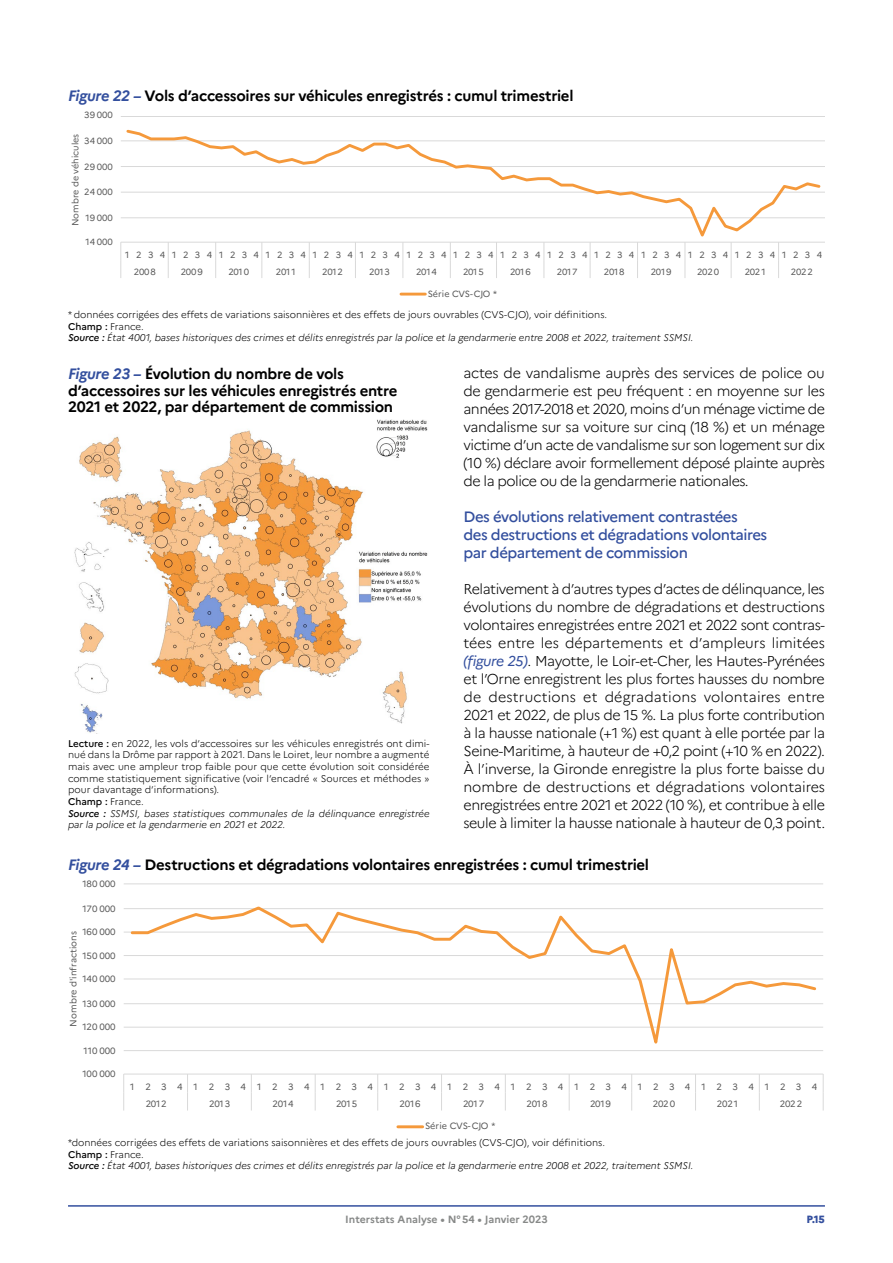
<style>
.page{position:relative;width:893px;height:1263px;background:#fff}
.page>*{position:absolute;margin:0;border:0;box-sizing:border-box;transform-origin:0 0}
.t1{font:700 15px/16.5px "Marianne";letter-spacing:-.02em;color:#000}
.t2{font:500 15px/18px "Marianne";letter-spacing:-.03em;color:#334f9e}
.t3{font:300 14.25px/18px "Marianne";letter-spacing:-.035em;color:#000;text-align:justify}
.t4{font:700 10.5px "Marianne";color:#878988}
.t5{font:800 10.5px "Marianne";color:#334f9e}
.t6{font:italic 300 9.75px/11.7px "Marianne";color:#000}
.t7{font:300 9.75px/11.7px "Marianne";color:#000}
.t8{font:9.15px "Marianne";color:#595959}
.t9{font:9.15px/17px "Marianne";letter-spacing:1.14em;color:#595959}
.t10{font:9.15px "Marianne";letter-spacing:-.02em;color:#595959}
.t11{font:9px "Marianne";letter-spacing:.11em;color:#595959}
.t12{font:9px/16.6px "Marianne";letter-spacing:.705em;color:#595959}
.t13{font:9px "Marianne";color:#595959}
.t14{font:9px "Marianne";letter-spacing:-.02em;color:#595959}
.s1{font-style:italic;color:#334f9e}
.s2{font-style:normal}
.s3{font-weight:500;font-style:normal}
.s4{font-weight:500}
.s5{font-weight:400;font-style:italic;color:#334f9e}
.s6{font-weight:500;font-style:italic}
.s7{font-style:italic}
</style>
<div class="page">
<hr style="left:68px;top:1205px;width:757px;height:2px;background:#334f9e">
<hr style="left:121px;top:217px;width:704px;height:1px;background:#d9d9d9">
<hr style="left:121px;top:192px;width:704px;height:1px;background:#d9d9d9">
<hr style="left:121px;top:166px;width:704px;height:1px;background:#d9d9d9">
<hr style="left:121px;top:140px;width:704px;height:1px;background:#d9d9d9">
<hr style="left:121px;top:116px;width:704px;height:1px;background:#d9d9d9">
<hr style="left:121px;top:242px;width:704px;height:1px;background:#d9d9d9">
<svg style="left:120px;top:242px;width:1px;height:36px"></svg>
<svg style="left:168px;top:243px;width:1px;height:35px"></svg>
<svg style="left:215px;top:243px;width:1px;height:35px"></svg>
<svg style="left:261px;top:243px;width:1px;height:35px"></svg>
<svg style="left:309px;top:243px;width:1px;height:35px"></svg>
<svg style="left:355px;top:243px;width:1px;height:35px"></svg>
<svg style="left:402px;top:243px;width:1px;height:35px"></svg>
<svg style="left:450px;top:243px;width:1px;height:35px"></svg>
<svg style="left:496px;top:243px;width:1px;height:35px"></svg>
<svg style="left:543px;top:243px;width:1px;height:35px"></svg>
<svg style="left:590px;top:243px;width:1px;height:35px"></svg>
<svg style="left:637px;top:243px;width:1px;height:35px"></svg>
<svg style="left:684px;top:243px;width:1px;height:35px"></svg>
<svg style="left:731px;top:243px;width:1px;height:35px"></svg>
<svg style="left:778px;top:243px;width:1px;height:35px"></svg>
<svg style="left:124px;top:129px;width:698px;height:113px"></svg>
<hr style="left:401px;top:293px;width:24px;height:3px;background:#f5993b">
<img style="left:74px;top:419px;width:354px;height:315px">
<hr style="left:124px;top:1050px;width:699px;height:1px;background:#d9d9d9">
<hr style="left:124px;top:1027px;width:699px;height:1px;background:#d9d9d9">
<hr style="left:124px;top:1003px;width:699px;height:1px;background:#d9d9d9">
<hr style="left:124px;top:978px;width:699px;height:1px;background:#d9d9d9">
<hr style="left:124px;top:955px;width:699px;height:1px;background:#d9d9d9">
<hr style="left:124px;top:931px;width:699px;height:1px;background:#d9d9d9">
<hr style="left:124px;top:908px;width:699px;height:1px;background:#d9d9d9">
<hr style="left:124px;top:883px;width:699px;height:1px;background:#d9d9d9">
<hr style="left:124px;top:1073px;width:699px;height:1px;background:#d9d9d9">
<svg style="left:123px;top:1074px;width:1px;height:36px"></svg>
<svg style="left:187px;top:1074px;width:1px;height:36px"></svg>
<svg style="left:251px;top:1074px;width:1px;height:36px"></svg>
<svg style="left:315px;top:1074px;width:1px;height:36px"></svg>
<svg style="left:377px;top:1074px;width:1px;height:36px"></svg>
<svg style="left:441px;top:1074px;width:1px;height:36px"></svg>
<svg style="left:505px;top:1074px;width:1px;height:36px"></svg>
<svg style="left:569px;top:1074px;width:1px;height:36px"></svg>
<svg style="left:631px;top:1074px;width:1px;height:36px"></svg>
<svg style="left:695px;top:1074px;width:1px;height:36px"></svg>
<svg style="left:759px;top:1074px;width:1px;height:36px"></svg>
<svg style="left:823px;top:1074px;width:1px;height:36px"></svg>
<svg style="left:129px;top:906px;width:689px;height:138px"></svg>
<hr style="left:398px;top:1125px;width:25px;height:3px;background:#f5993b">
<p class="t1" style="left:68px;top:87px;width:507px"><span class="s1">Figure 22 –</span> Vols d’accessoires sur véhicules enregistrés : cumul trimestriel</p>
<p class="t11" style="left:84px;top:110px;width:30px">39 000</p>
<p class="t13" style="left:70px;top:226px;width:94px;rotate:-90deg">Nombre de véhicules</p>
<p class="t11" style="left:84px;top:135px;width:30px">34 000</p>
<p class="t11" style="left:84px;top:161px;width:30px">29 000</p>
<p class="t11" style="left:84px;top:187px;width:30px">24 000</p>
<p class="t11" style="left:86px;top:212px;width:29px">19 000</p>
<p class="t11" style="left:86px;top:237px;width:29px">14 000</p>
<p class="t12" style="left:134px;top:247px;width:690px;text-indent:-9px">123412341234123412341234123412341234123412341234123412341234<br>2008</p>
<p class="t11" style="left:181px;top:266px;width:24px">2009</p>
<p class="t11" style="left:228px;top:266px;width:22px">2010</p>
<p class="t11" style="left:276px;top:266px;width:21px">2011</p>
<p class="t11" style="left:322px;top:266px;width:22px">2012</p>
<p class="t11" style="left:369px;top:266px;width:22px">2013</p>
<p class="t11" style="left:416px;top:266px;width:22px">2014</p>
<p class="t11" style="left:463px;top:266px;width:22px">2015</p>
<p class="t11" style="left:510px;top:266px;width:22px">2016</p>
<p class="t11" style="left:557px;top:266px;width:22px">2017</p>
<p class="t11" style="left:604px;top:266px;width:22px">2018</p>
<p class="t11" style="left:651px;top:266px;width:22px">2019</p>
<p class="t11" style="left:697px;top:266px;width:24px">2020</p>
<p class="t11" style="left:745px;top:266px;width:22px">2021</p>
<p class="t11" style="left:791px;top:266px;width:24px">2022</p>
<p class="t14" style="left:428px;top:288px;width:71px">Série CVS-CJO *</p>
<p class="t6" style="left:68px;top:309px;width:627px"><span class="s2">* données corrigées des effets de variations saisonnières et des effets de jours ouvrables (CVS-CJO), voir définitions.<br></span><span class="s3">Champ :</span> <span class="s2">France.<br></span><span class="s4">Source :</span> État 4001, bases historiques des crimes et délits enregistrés par la police et la gendarmerie entre 2008 et 2022, traitement SSMSI.</p>
<p class="t3" style="left:463px;top:364px;width:363px">actes de vandalisme auprès des services de police ou de gendarmerie est peu fréquent : en moyenne sur les années 2017-2018 et 2020, moins d’un ménage victime de vandalisme sur sa voiture sur cinq (18 %) et un ménage victime d’un acte de vandalisme sur son logement sur dix (10 %) déclare avoir formellement déposé plainte auprès de la police ou de la gendarmerie nationales.</p>
<p class="t2" style="left:463px;top:508px;width:305px">Des évolutions relativement contrastées<br>des destructions et dégradations volontaires par département de commission</p>
<p class="t3" style="left:463px;top:580px;width:363px">Relativement à d’autres types d’actes de délinquance, les évolutions du nombre de dégradations et destructions volontaires enregistrées entre 2021 et 2022 sont contras&shy;tées entre les départements et d’ampleurs limitées <span class="s5">(figure 25)</span>. Mayotte, le Loir-et-Cher, les Hautes-Pyrénées et l’Orne enregistrent les plus fortes hausses du nombre de destructions et dégradations volontaires entre 2021 et 2022, de plus de 15 %. La plus forte contribution à la hausse nationale (+1 %) est quant à elle portée par la Seine-Maritime, à hauteur de +0,2 point (+10 % en 2022).<br>À l’inverse, la Gironde enregistre la plus forte baisse du nombre de destructions et dégradations volontaires enregistrées entre 2021 et 2022 (10 %), et contribue à elle seule à limiter la hausse nationale à hauteur de 0,3 point.</p>
<p class="t1" style="left:68px;top:365px;width:331px"><span class="s1">Figure 23 –</span> Évolution du nombre de vols d’accessoires sur les véhicules enregistrés entre<br>2021 et 2022, par département de commission</p>
<p class="t7" style="left:68px;top:737px;width:363px"><span class="s4">Lecture :</span> en 2022, les vols d’accessoires sur les véhicules enregistrés ont dimi&shy;nué dans la Drôme par rapport à 2021. Dans le Loiret, leur nombre a augmenté mais avec une ampleur trop faible pour que cette évolution soit considérée comme statistiquement significative (voir l’encadré « Sources et méthodes » pour davantage d’informations).<br><span class="s4">Champ :</span> France.<br><span class="s6">Source :</span> <span class="s7">SSMSI, bases statistiques communales de la délinquance enregistrée par la police et la gendarmerie en 2021 et 2022.</span></p>
<p class="t1" style="left:68px;top:856px;width:583px"><span class="s1">Figure 24 –</span> Destructions et dégradations volontaires enregistrées : cumul trimestriel</p>
<p class="t8" style="left:82px;top:878px;width:35px">180 000</p>
<p class="t8" style="left:82px;top:903px;width:35px">170 000</p>
<p class="t8" style="left:82px;top:926px;width:35px">160 000</p>
<p class="t8" style="left:68px;top:1026px;width:97px;rotate:-90deg">Nombre d'infractions</p>
<p class="t8" style="left:82px;top:950px;width:35px">150 000</p>
<p class="t8" style="left:82px;top:973px;width:35px">140 000</p>
<p class="t8" style="left:82px;top:998px;width:35px">130 000</p>
<p class="t8" style="left:82px;top:1021px;width:35px">120 000</p>
<p class="t8" style="left:84px;top:1045px;width:34px">110 000</p>
<p class="t8" style="left:82px;top:1068px;width:35px">100 000</p>
<p class="t9" style="left:146px;top:1078px;width:673px;text-indent:-16px">12341234123412341234123412341234123412341234<br>2012</p>
<p class="t8" style="left:209px;top:1098px;width:23px">2013</p>
<p class="t8" style="left:273px;top:1098px;width:23px">2014</p>
<p class="t8" style="left:336px;top:1098px;width:23px">2015</p>
<p class="t8" style="left:400px;top:1098px;width:23px">2016</p>
<p class="t8" style="left:463px;top:1098px;width:23px">2017</p>
<p class="t8" style="left:526px;top:1098px;width:23px">2018</p>
<p class="t8" style="left:590px;top:1098px;width:23px">2019</p>
<p class="t8" style="left:653px;top:1098px;width:24px">2020</p>
<p class="t8" style="left:717px;top:1098px;width:23px">2021</p>
<p class="t8" style="left:780px;top:1098px;width:24px">2022</p>
<p class="t10" style="left:425px;top:1120px;width:72px">Série CVS-CJO *</p>
<p class="t6" style="left:68px;top:1137px;width:627px"><span class="s2">*données corrigées des effets de variations saisonnières et des effets de jours ouvrables (CVS-CJO), voir définitions.<br></span><span class="s3">Champ :</span> <span class="s2">France.<br></span><span class="s4">Source :</span> État 4001, bases historiques des crimes et délits enregistrés par la police et la gendarmerie entre 2008 et 2022, traitement SSMSI.</p>
<p class="t4" style="left:345px;top:1212px;width:204px">Interstats Analyse • n°54 • Janvier 2023</p>
<p class="t5" style="left:806px;top:1212px;width:20px">P.15</p>
</div>
